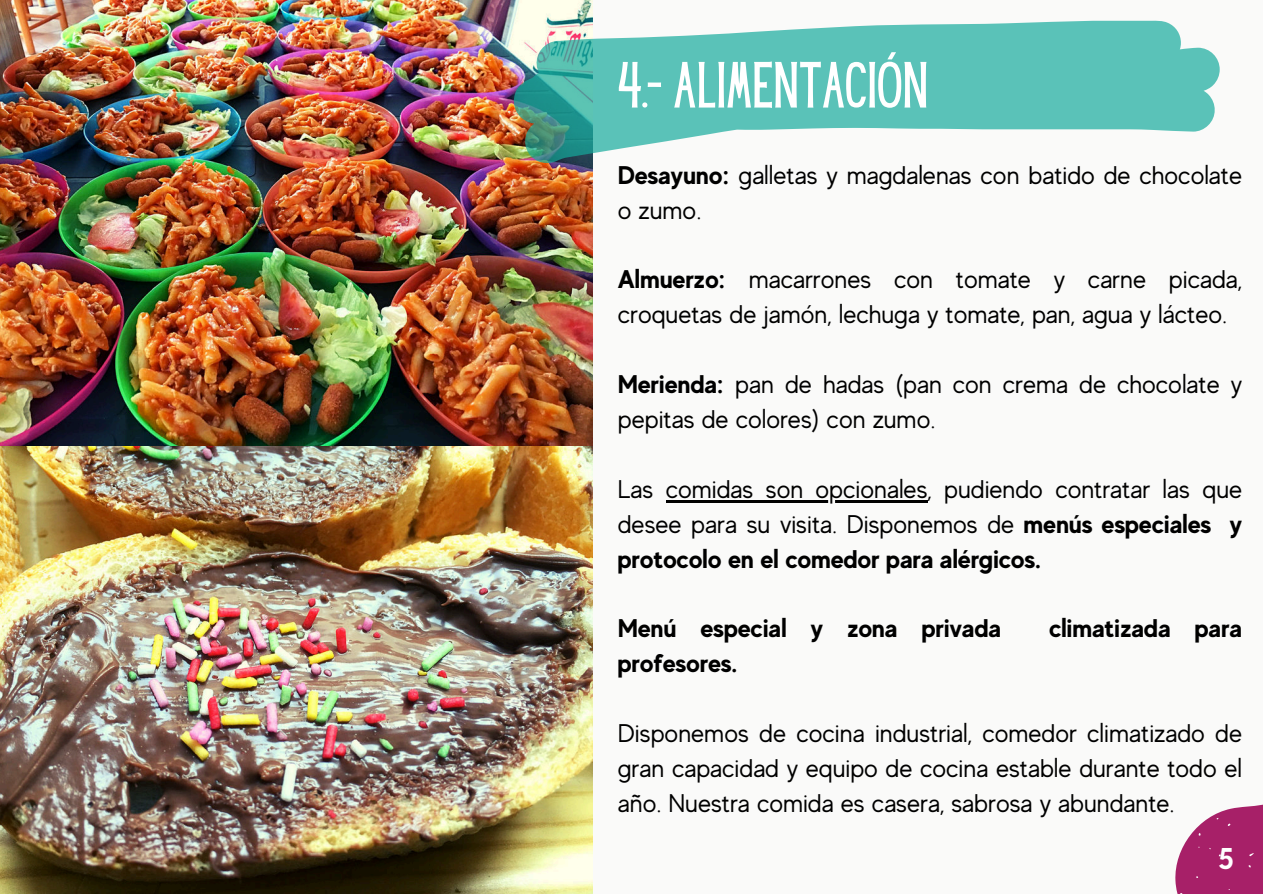
<style>
.page{position:relative;width:1263px;height:894px;background:#fff}
.page>*{position:absolute;margin:0;border:0;box-sizing:border-box;transform-origin:0 0}
.t1{font:57px "Hey Gotcha";color:#fff}
.t2{font:700 30px "MADE Evolve Sans";color:#fff}
.t3{font:25.5px/34.8px "MADE Evolve Sans";color:#000}
.t4{font:700 25.5px "MADE Evolve Sans";color:#000}
.s1{font-weight:700}
</style>
<div class="page">
<div style="left:0;top:0;width:1263px;height:893px;background:#fafaf9"></div>
<img style="left:0;top:0;width:593px;height:446px">
<svg style="left:513px;top:20px;width:707px;height:143px;fill:#5ac2b8"></svg>
<svg style="left:1175px;top:804px;width:88px;height:89px"></svg>
<img style="left:0;top:446px;width:593px;height:447px">
<hr style="left:666px;top:500px;width:262px;height:2px;background:#000">
<h1 class="t1" style="left:618px;top:51px;width:312px">4.- ALIMENTACIÓN</h1>
<p class="t3" style="left:618px;top:157px;width:626px"><span class="s1">Desayuno:</span> galletas y magdalenas con batido de chocolate o zumo.</p>
<p class="t3" style="left:618px;top:261px;width:626px"><span class="s1">Almuerzo:</span> macarrones con tomate y carne picada, croquetas de jamón, lechuga y tomate, pan, agua y lácteo.</p>
<p class="t3" style="left:618px;top:366px;width:626px"><span class="s1">Merienda:</span> pan de hadas (pan con crema de chocolate y pepitas de colores) con zumo.</p>
<p class="t3" style="left:618px;top:470px;width:626px;text-align:justify">Las comidas son opcionales, pudiendo contratar las que desee para su visita. Disponemos de <span class="s1">menús especiales y protocolo en el comedor para alérgicos.</span></p>
<p class="t4" style="left:618px;top:612px;width:385px">Menú especial y zona privada</p>
<p class="t4" style="left:1049px;top:612px;width:194px">climatizada para</p>
<p class="t4" style="left:618px;top:647px;width:121px">profesores.</p>
<p class="t3" style="left:618px;top:715px;width:626px;text-align:justify">Disponemos de cocina industrial, comedor climatizado de gran capacidad y equipo de cocina estable durante todo el año. Nuestra comida es casera, sabrosa y abundante.</p>
<p class="t2" style="left:1218px;top:839px;width:17px">5</p>
</div>
